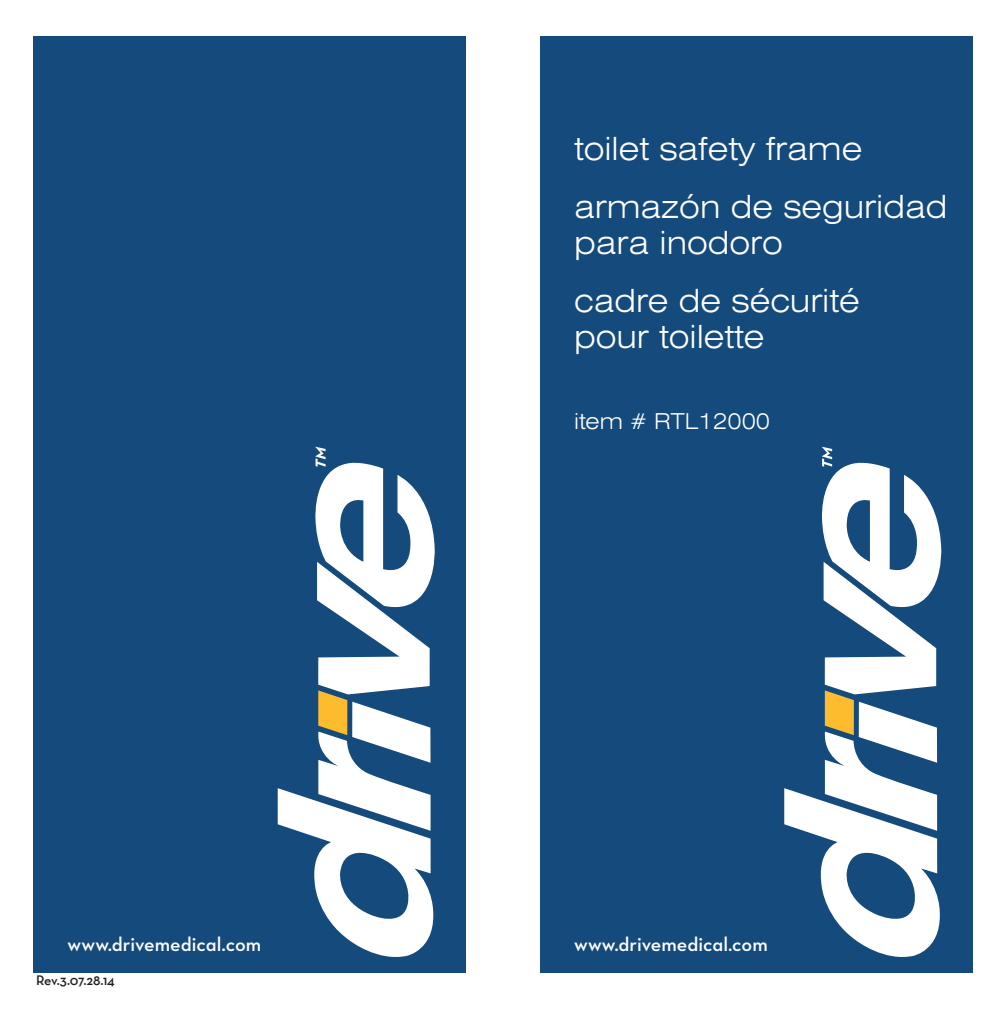
<style>
.page{position:relative;width:1008px;height:1009px;background:#fff}
.page>*{position:absolute;margin:0;border:0;box-sizing:border-box;transform-origin:0 0}
.t1{font:300 expanded 32px/36px "Swiss 721 BT";color:#fff}
.t2{font:300 expanded 22px "Swiss 721 BT";color:#fff}
.t3{font:20px "Neutraface Text Demi Alt";color:#fff}
.Copy_of_Normal{font:14px "Neutraface Text TT Demi Alt";letter-spacing:-.015em;color:#231f20}
</style>
<div class="page">
<div style="left:540px;top:36px;width:432px;height:936px;background:#144a7c"></div>
<svg style="left:784px;top:446px;width:158px;height:510px"></svg>
<div style="left:34px;top:36px;width:432px;height:936px;background:#144a7c"></div>
<svg style="left:278px;top:446px;width:157px;height:510px"></svg>
<p class="t1" style="left:574px;top:131px;width:290px">toilet safety frame</p>
<p class="t1" style="left:574px;top:189px;width:375px">armazón de seguridad para inodoro</p>
<p class="t1" style="left:574px;top:283px;width:287px">cadre de sécurité</p>
<p class="t1" style="left:574px;top:319px;width:192px">pour toilette</p>
<p class="t2" style="left:574px;top:407px;width:197px">item # RTL12000</p>
<p class="t3" style="left:68px;top:930px;width:195px">www.drivemedical.com</p>
<p class="t3" style="left:574px;top:930px;width:195px">www.drivemedical.com</p>
<p class="Copy_of_Normal" style="left:36px;top:971px;width:80px">Rev.3.07.28.14</p>
</div>
